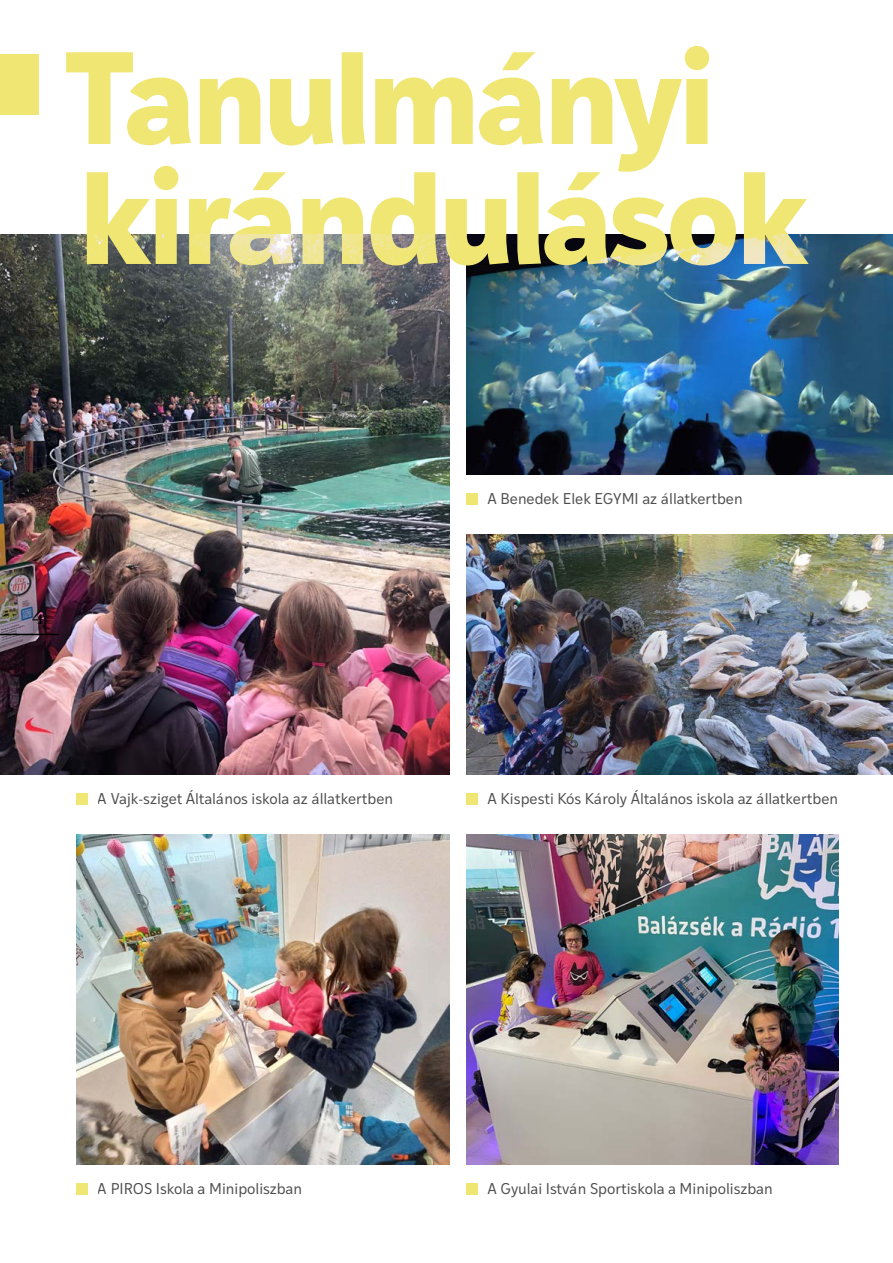
<style>
.page{position:relative;width:893px;height:1263px;background:#fff}
.page>*{position:absolute;margin:0;border:0;box-sizing:border-box;transform-origin:0 0}
.t1{font:700 126px/120px "Ivy Style Sans";letter-spacing:-.04em;color:#f0e674}
.t2{font:19.5px "TT Nooks";color:#000}
.t3{font:15px "Ivy Style Sans";color:#000}
</style>
<div class="page">
<img style="left:0;top:234px;width:449px;height:540px">
<div style="left:77px;top:793px;width:11px;height:11px;background:#f0e674"></div>
<div style="left:77px;top:1183px;width:11px;height:11px;background:#f0e674"></div>
<div style="left:466px;top:493px;width:11px;height:11px;background:#f0e674"></div>
<div style="left:466px;top:1183px;width:11px;height:11px;background:#f0e674"></div>
<div style="left:466px;top:793px;width:11px;height:11px;background:#f0e674"></div>
<img style="left:466px;top:534px;width:427px;height:240px">
<img style="left:466px;top:234px;width:427px;height:240px">
<img style="left:77px;top:834px;width:372px;height:330px">
<img style="left:466px;top:834px;width:373px;height:330px">
<div style="left:0;top:54px;width:38px;height:60px;background:#f0e674"></div>
<hr style="left:0;top:634px;width:59px;height:1px;background:#000">
<h1 class="t1" style="left:61px;top:29px;width:749px">Tanulmányi kirándulások</h1>
<h2 class="t2" style="left:32px;top:606px;width:14px">4</h2>
<p class="t3" style="left:98px;top:788px;width:297px">A Vajk-sziget Általános iskola az állatkertben</p>
<p class="t3" style="left:487px;top:488px;width:257px">A Benedek Elek EGYMI az állatkertben</p>
<p class="t3" style="left:487px;top:788px;width:352px">A Kispesti Kós Károly Általános iskola az állatkertben</p>
<p class="t3" style="left:98px;top:1178px;width:206px">A PIROS Iskola a Minipoliszban</p>
<p class="t3" style="left:487px;top:1178px;width:287px">A Gyulai István Sportiskola a Minipoliszban</p>
</div>
